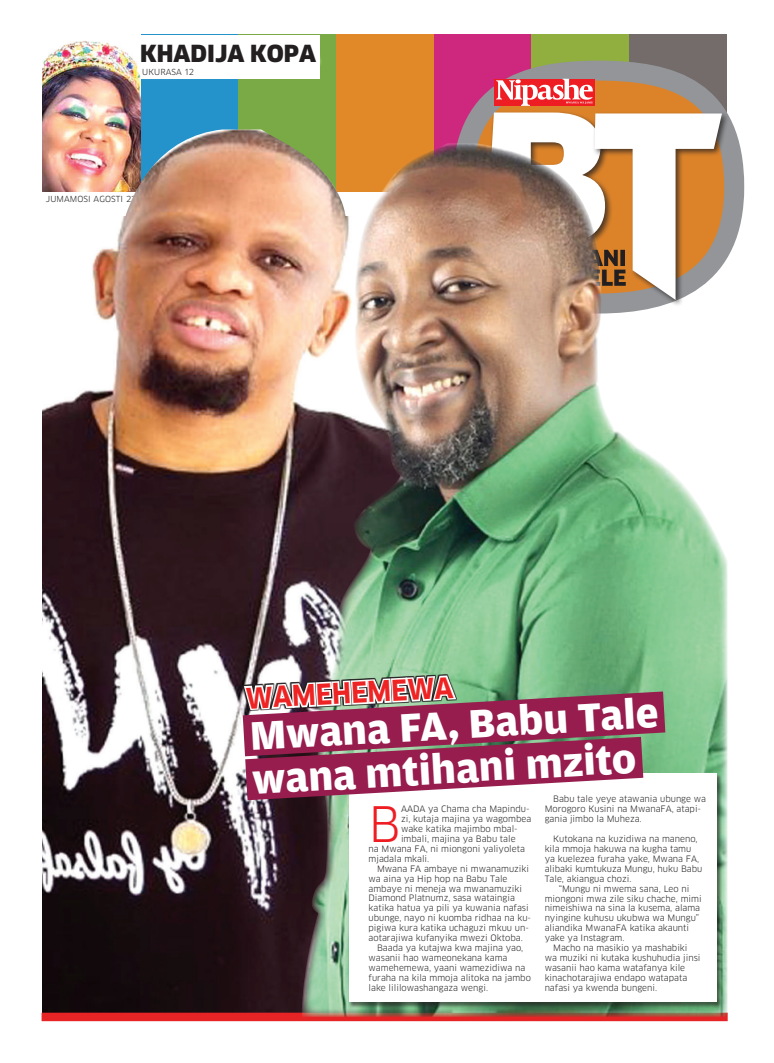
<style>
.page{position:relative;width:774px;height:1063px;background:#fff}
.page>*{position:absolute;margin:0;border:0;box-sizing:border-box;transform-origin:0 0}
.t1{font:47.8px "Clan LF";color:#ee1d23}
.t2{font:700 42px/44.1px "Amplitude Wide";color:#fff;scale:.95 1}
.t3{font:700 28px "Clan";color:#ee2323;scale:.93 1}
.t4{font:900 23px "Clan";color:#231f20}
.t5{font:8.6px/9.9px "Clan LF";color:#231f20}
.t6{font:8.2px "Clan LF";letter-spacing:.01em;color:#231f20}
</style>
<div class="page">
<img style="left:43px;top:261px;width:258px;height:752px">
<div style="left:238px;top:34px;width:98px;height:157px;background:#79aa45"></div>
<div style="left:336px;top:34px;width:98px;height:157px;background:#e18929"></div>
<div style="left:140px;top:34px;width:98px;height:157px;background:#2593cb"></div>
<div style="left:434px;top:34px;width:97px;height:157px;background:#ce287e"></div>
<div style="left:531px;top:34px;width:98px;height:157px;background:#90af3e"></div>
<svg style="left:629px;top:34px;width:98px;height:77px;background:#7a7575"></svg>
<div style="left:42px;top:1013px;width:686px;height:8px;background:#e62325"></div>
<div style="left:462px;top:71px;width:272px;height:233px;background:#dc832a;border-radius:50%"></div>
<div style="left:452px;top:61px;width:292px;height:253px;border:20px solid #939598;border-radius:50%"></div>
<div style="left:484px;top:110px;width:129px;height:143px;background:#231f20;opacity:.75"></div>
<div style="left:592px;top:111px;width:138px;height:196px;background:#231f20;opacity:.75"></div>
<div style="left:494px;top:79px;width:100px;height:27px;background:#ee1d23"></div>
<svg style="left:496px;top:79px;width:97px;height:27px"></svg>
<svg style="left:486px;top:113px;width:236px;height:30px;background:#f8f4ef"></svg>
<div style="left:107px;top:35px;width:213px;height:44px;background:#fff"></div>
<img style="left:43px;top:41px;width:97px;height:149px">
<div style="left:137px;top:63px;width:62px;height:19px;background:#fff;opacity:.75"></div>
<div style="left:135px;top:38px;width:188px;height:31px;background:#fff"></div>
<img style="left:94px;top:130px;width:207px;height:136px">
<img style="left:301px;top:143px;width:427px;height:874px">
<div style="left:348px;top:774px;width:374px;height:234px;background:#231f20;opacity:.6"></div>
<div style="left:349px;top:774px;width:367px;height:228px;background:#fff"></div>
<svg style="left:201px;top:669px;width:506px;height:110px"></svg>
<svg style="left:203px;top:714px;width:482px;height:109px"></svg>
<h3 class="t4" style="left:140px;top:41px;width:178px">KHADIJA KOPA</h3>
<p class="t6" style="left:142px;top:68px;width:53px">UKURASA 12</p>
<p class="t6" style="left:46px;top:195px;width:118px">JUMAMOSI Agosti 22, 2020</p>
<h3 class="t3" style="left:245px;top:683px;width:225px;rotate:-3deg">WAMEHEMEWA</h3>
<h2 class="t2" style="left:249px;top:714px;width:432px;rotate:-3deg">Mwana FA, Babu Tale wana mtihani mzito</h2>
<p class="t5" style="left:545px;top:794px;width:163px;text-indent:9px">Babu tale yeye atawania ubunge wa<br>Morogoro Kusini na MwanaFA, atapi&shy;gania jimbo la Muheza.</p>
<p class="t5" style="left:545px;top:834px;width:159px;text-indent:9px">Kutokana na kuzidiwa na maneno, kila mmoja hakuwa na kugha tamu ya kuelezea furaha yake, Mwana FA, alibaki kumtukuza Mungu, huku Babu<br>Tale, akiangua chozi.</p>
<p class="t5" style="left:559px;top:884px;width:132px">“Mungu ni mwema sana, Leo ni</p>
<p class="t5" style="left:545px;top:893px;width:159px">miongoni mwa zile siku chache, mimi</p>
<p class="t5" style="left:545px;top:903px;width:157px">nimeishiwa na sina la kusema, alama</p>
<p class="t5" style="left:545px;top:913px;width:156px">nyingine kuhusu ukubwa wa Mungu”</p>
<p class="t5" style="left:545px;top:923px;width:146px">aliandika MwanaFA katika akaunti</p>
<p class="t5" style="left:545px;top:933px;width:81px">yake ya Instagram.</p>
<p class="t5" style="left:553px;top:943px;width:136px">Macho na masikio ya mashabiki</p>
<p class="t5" style="left:545px;top:953px;width:157px">wa muziki ni kutaka kushuhudia jinsi</p>
<p class="t5" style="left:545px;top:963px;width:142px">wasanii hao kama watafanya kile</p>
<p class="t5" style="left:545px;top:973px;width:144px">kinachotarajiwa endapo watapata</p>
<p class="t5" style="left:545px;top:983px;width:114px">nafasi ya kwenda bungeni.</p>
<h1 class="t1" style="left:369px;top:798px;width:34px">B</h1>
<p class="t5" style="left:401px;top:804px;width:130px">AADA ya Chama cha Mapindu-</p>
<p class="t5" style="left:401px;top:814px;width:132px">zi, kutaja majina ya wagombea</p>
<p class="t5" style="left:401px;top:824px;width:118px">wake katika majimbo mbal-</p>
<p class="t5" style="left:401px;top:834px;width:116px">imbali, majina ya Babu tale</p>
<p class="t5" style="left:369px;top:844px;width:158px">na Mwana FA, ni miongoni yaliyoleta</p>
<p class="t5" style="left:369px;top:854px;width:62px">mjadala mkali.</p>
<p class="t5" style="left:377px;top:864px;width:154px">Mwana FA ambaye ni mwanamuziki</p>
<p class="t5" style="left:369px;top:874px;width:140px">wa aina ya Hip hop na Babu Tale</p>
<p class="t5" style="left:369px;top:883px;width:155px">ambaye ni meneja wa mwanamuziki</p>
<p class="t5" style="left:369px;top:893px;width:148px">Diamond Platnumz, sasa wataingia</p>
<p class="t5" style="left:369px;top:903px;width:162px">katika hatua ya pili ya kuwania nafasi</p>
<p class="t5" style="left:369px;top:913px;width:164px">ubunge, nayo ni kuomba ridhaa na ku-</p>
<p class="t5" style="left:369px;top:923px;width:162px">pigiwa kura katika uchaguzi mkuu un-</p>
<p class="t5" style="left:369px;top:933px;width:156px">aotarajiwa kufanyika mwezi Oktoba.</p>
<p class="t5" style="left:377px;top:943px;width:148px">Baada ya kutajwa kwa majina yao,</p>
<p class="t5" style="left:369px;top:953px;width:140px">wasanii hao wameonekana kama</p>
<p class="t5" style="left:369px;top:963px;width:158px">wamehemewa, yaani wamezidiwa na</p>
<p class="t5" style="left:369px;top:973px;width:164px">furaha na kila mmoja alitoka na jambo</p>
<p class="t5" style="left:369px;top:983px;width:121px">lake lililowashangaza wengi.</p>
</div>
